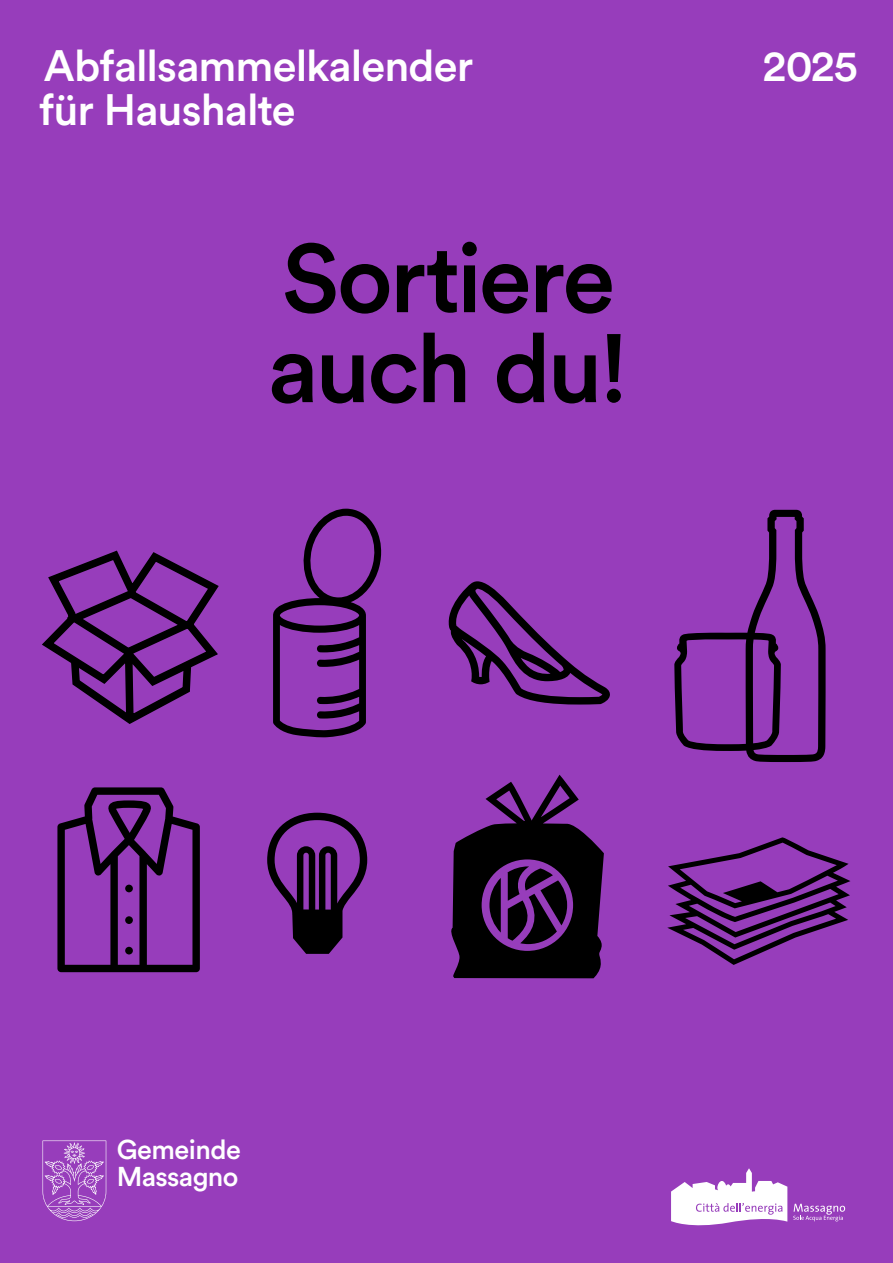
<style>
.page{position:relative;width:893px;height:1263px;background:#fff}
.page>*{position:absolute;margin:0;border:0;box-sizing:border-box;transform-origin:0 0}
.t1{font:500 96px/90px "Circular Std";letter-spacing:-.03em;color:#000}
.t2{font:500 43.5px "Circular Std";letter-spacing:-.02em;color:#fff}
.t3{font:500 27px/27px "Circular Std";letter-spacing:-.02em;color:#fff}
</style>
<div class="page">
<div style="left:0;top:0;width:892px;height:1263px;background:#973dbb"></div>
<svg style="left:42px;top:550px;width:177px;height:174px"></svg>
<svg style="left:273px;top:509px;width:109px;height:228px"></svg>
<svg style="left:448px;top:581px;width:162px;height:123px"></svg>
<svg style="left:674px;top:510px;width:152px;height:252px"></svg>
<svg style="left:57px;top:787px;width:143px;height:185px"></svg>
<svg style="left:451px;top:775px;width:153px;height:203px"></svg>
<svg style="left:667px;top:837px;width:183px;height:128px"></svg>
<svg style="left:267px;top:813px;width:100px;height:141px"></svg>
<div style="left:125px;top:885px;width:8px;height:7px;background:#000;border-radius:50%"></div>
<div style="left:125px;top:916px;width:8px;height:8px;background:#000;border-radius:50%"></div>
<div style="left:125px;top:947px;width:8px;height:7px;background:#000;border-radius:50%"></div>
<svg style="left:43px;top:1140px;width:63px;height:81px"></svg>
<svg style="left:671px;top:1168px;width:116px;height:58px"></svg>
<svg style="left:793px;top:1204px;width:52px;height:17px"></svg>
<p class="t2" style="left:44px;top:39px;width:431px">Abfallsammelkalender</p>
<p class="t2" style="left:763px;top:39px;width:97px">2025</p>
<p class="t2" style="left:39px;top:82px;width:258px">für Haushalte</p>
<h1 class="t1" style="left:268px;top:232px;width:363px">Sortiere auch du!</h1>
<p class="t3" style="left:117px;top:1136px;width:125px">Gemeinde<br>Massagno</p>
</div>
